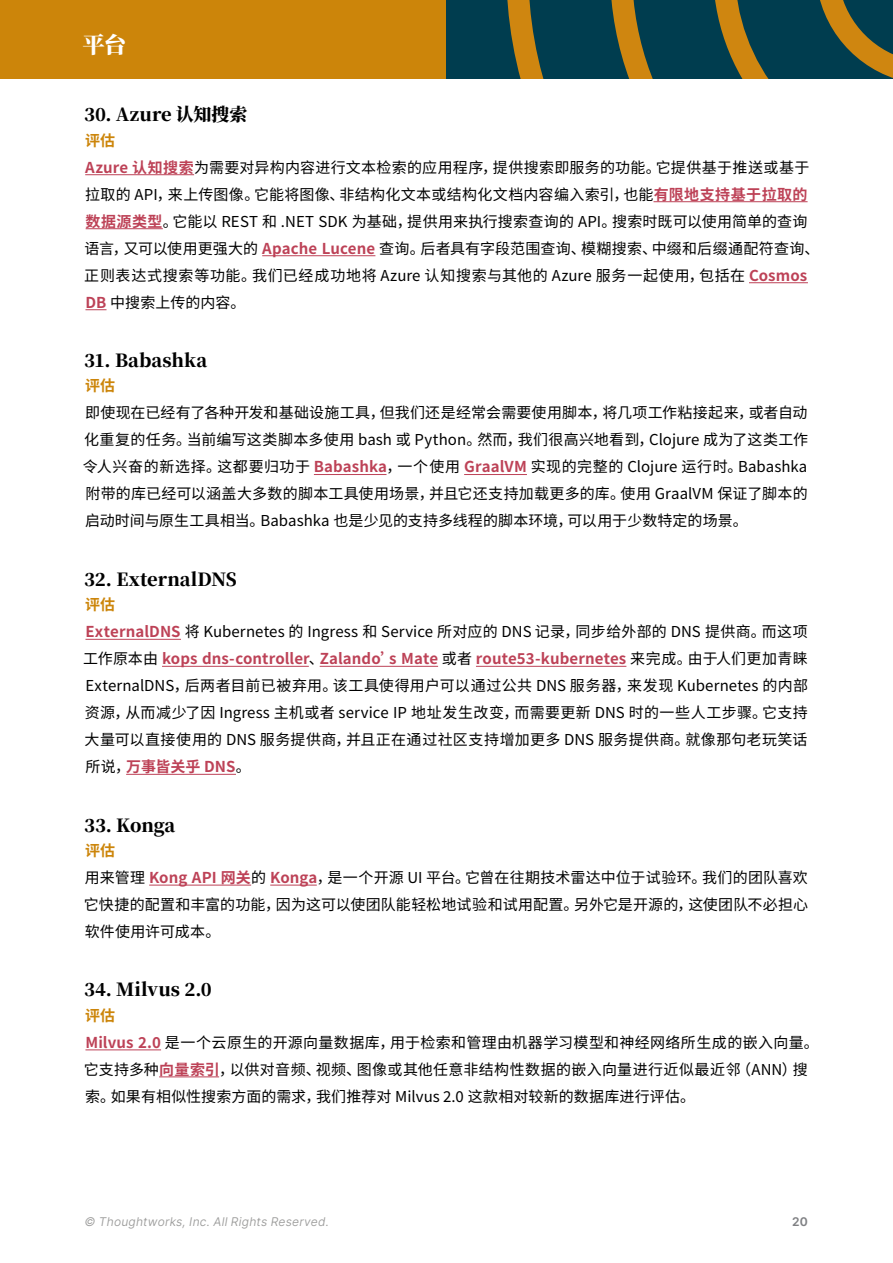
<style>
.page{position:relative;width:893px;height:1263px;background:#fff}
.page>*{position:absolute;margin:0;border:0;box-sizing:border-box;transform-origin:0 0}
.t1{font:900 22.5px "Noto Serif SC";color:#fff}
.blip_title{font:900 18px "Noto Serif SC";color:#000}
.body_copy{font:15px/27px "Noto Sans SC";letter-spacing:.015em;color:#000;text-align:justify}
.ring{font:700 15px "Noto Sans SC";letter-spacing:.01em;color:#cc850a}
.t2{font:12px "Inter V";letter-spacing:.02em;color:#9d9d9c}
.t3{font:12px "Inter V";color:#808184}
.s1{font-weight:700;color:#bd4257}
</style>
<div class="page">
<hr style="left:85px;top:174px;width:109px;height:1px;background:#bd4257">
<hr style="left:653px;top:201px;width:155px;height:1px;background:#bd4257">
<hr style="left:86px;top:228px;width:77px;height:1px;background:#bd4257">
<hr style="left:262px;top:255px;width:113px;height:1px;background:#bd4257">
<hr style="left:749px;top:282px;width:59px;height:1px;background:#bd4257">
<svg style="left:85px;top:309px;width:22px;height:1px"></svg>
<hr style="left:314px;top:474px;width:72px;height:1px;background:#bd4257">
<hr style="left:464px;top:474px;width:63px;height:1px;background:#bd4257">
<hr style="left:85px;top:639px;width:96px;height:1px;background:#bd4257">
<hr style="left:162px;top:666px;width:147px;height:1px;background:#bd4257">
<hr style="left:320px;top:666px;width:118px;height:1px;background:#bd4257">
<hr style="left:476px;top:666px;width:150px;height:1px;background:#bd4257">
<hr style="left:126px;top:774px;width:110px;height:1px;background:#bd4257">
<hr style="left:149px;top:885px;width:102px;height:1px;background:#bd4257">
<hr style="left:270px;top:885px;width:47px;height:1px;background:#bd4257">
<hr style="left:85px;top:1049px;width:76px;height:1px;background:#bd4257">
<hr style="left:159px;top:1076px;width:60px;height:1px;background:#bd4257">
<div style="left:0;top:0;width:446px;height:79px;background:#cc850a"></div>
<div style="left:446px;top:0;width:447px;height:79px;background:#003d4f"></div>
<svg style="left:507px;top:0;width:386px;height:79px"></svg>
<h1 class="t1" style="left:82px;top:32px;width:45px">平台</h1>
<p class="blip_title" style="left:84px;top:104px;width:165px">30. Azure 认知搜索</p>
<p class="ring" style="left:85px;top:132px;width:32px">评估</p>
<p class="body_copy" style="left:84px;top:154px;width:737px;text-align:left"><span class="s1">Azure 认知搜索</span>为需要对异构内容进行文本检索的应用程序，提供搜索即服务的功能。它提供基于推送或基于拉取的 API，来上传图像。它能将图像、非结构化文本或结构化文档内容编入索引，也能<span class="s1">有限地支持基于拉取的数据源类型</span>。它能以 REST 和 .NET SDK 为基础，提供用来执行搜索查询的 API。搜索时既可以使用简单的查询语言，又可以使用更强大的 <span class="s1">Apache Lucene</span> 查询。后者具有字段范围查询、模糊搜索、中缀和后缀通配符查询、正则表达式搜索等功能。我们已经成功地将 Azure 认知搜索与其他的 Azure 服务一起使用，包括在 <span class="s1">Cosmos DB</span> 中搜索上传的内容。</p>
<p class="blip_title" style="left:84px;top:350px;width:124px">31. Babashka</p>
<p class="ring" style="left:85px;top:377px;width:32px">评估</p>
<p class="body_copy" style="left:83px;top:400px;width:727px">即使现在已经有了各种开发和基础设施工具，但我们还是经常会需要使用脚本，将几项工作粘接起来，或者自动化重复的任务。当前编写这类脚本多使用 bash 或 Python。然而，我们很高兴地看到，Clojure 成为了这类工作令人兴奋的新选择。这都要归功于 <span class="s1">Babashka</span>，一个使用 <span class="s1">GraalVM</span> 实现的完整的 Clojure 运行时。Babashka附带的库已经可以涵盖大多数的脚本工具使用场景，并且它还支持加载更多的库。使用 GraalVM 保证了脚本的启动时间与原生工具相当。Babashka 也是少见的支持多线程的脚本环境，可以用于少数特定的场景。</p>
<p class="blip_title" style="left:84px;top:569px;width:154px">32. ExternalDNS</p>
<p class="ring" style="left:85px;top:596px;width:32px">评估</p>
<p class="body_copy" style="left:83px;top:618px;width:727px"><span class="s1">ExternalDNS</span> 将 Kubernetes 的 Ingress 和 Service 所对应的 DNS 记录，同步给外部的 DNS 提供商。而这项工作原本由 <span class="s1">kops dns-controller</span>、<span class="s1">Zalando’s Mate</span> 或者 <span class="s1">route53-kubernetes</span> 来完成。由于人们更加青睐ExternalDNS，后两者目前已被弃用。该工具使得用户可以通过公共 DNS 服务器，来发现 Kubernetes 的内部资源，从而减少了因 Ingress 主机或者 service IP 地址发生改变，而需要更新 DNS 时的一些人工步骤。它支持大量可以直接使用的 DNS 服务提供商，并且正在通过社区支持增加更多 DNS 服务提供商。就像那句老玩笑话所说，<span class="s1">万事皆关乎 DNS</span>。</p>
<p class="blip_title" style="left:84px;top:815px;width:93px">33. Konga</p>
<p class="ring" style="left:85px;top:842px;width:32px">评估</p>
<p class="body_copy" style="left:84px;top:864px;width:726px">用来管理 <span class="s1">Kong API 网关</span>的 <span class="s1">Konga</span>，是一个开源 UI 平台。它曾在往期技术雷达中位于试验环。我们的团队喜欢它快捷的配置和丰富的功能，因为这可以使团队能轻松地试验和试用配置。另外它是开源的，这使团队不必担心软件使用许可成本。</p>
<p class="blip_title" style="left:84px;top:979px;width:129px">34. Milvus 2.0</p>
<p class="ring" style="left:85px;top:1007px;width:32px">评估</p>
<p class="body_copy" style="left:84px;top:1029px;width:737px;text-align:left"><span class="s1">Milvus 2.0</span> 是一个云原生的开源向量数据库，用于检索和管理由机器学习模型和神经网络所生成的嵌入向量。它支持多种<span class="s1">向量索引</span>，以供对音频、视频、图像或其他任意非结构性数据的嵌入向量进行近似最近邻（ANN）搜索。如果有相似性搜索方面的需求，我们推荐对 Milvus 2.0 这款相对较新的数据库进行评估。</p>
<p class="t2" style="left:85px;top:1213px;width:246px">© Thoughtworks, Inc. All Rights Reserved.</p>
<p class="t3" style="left:792px;top:1213px;width:17px">20</p>
</div>
